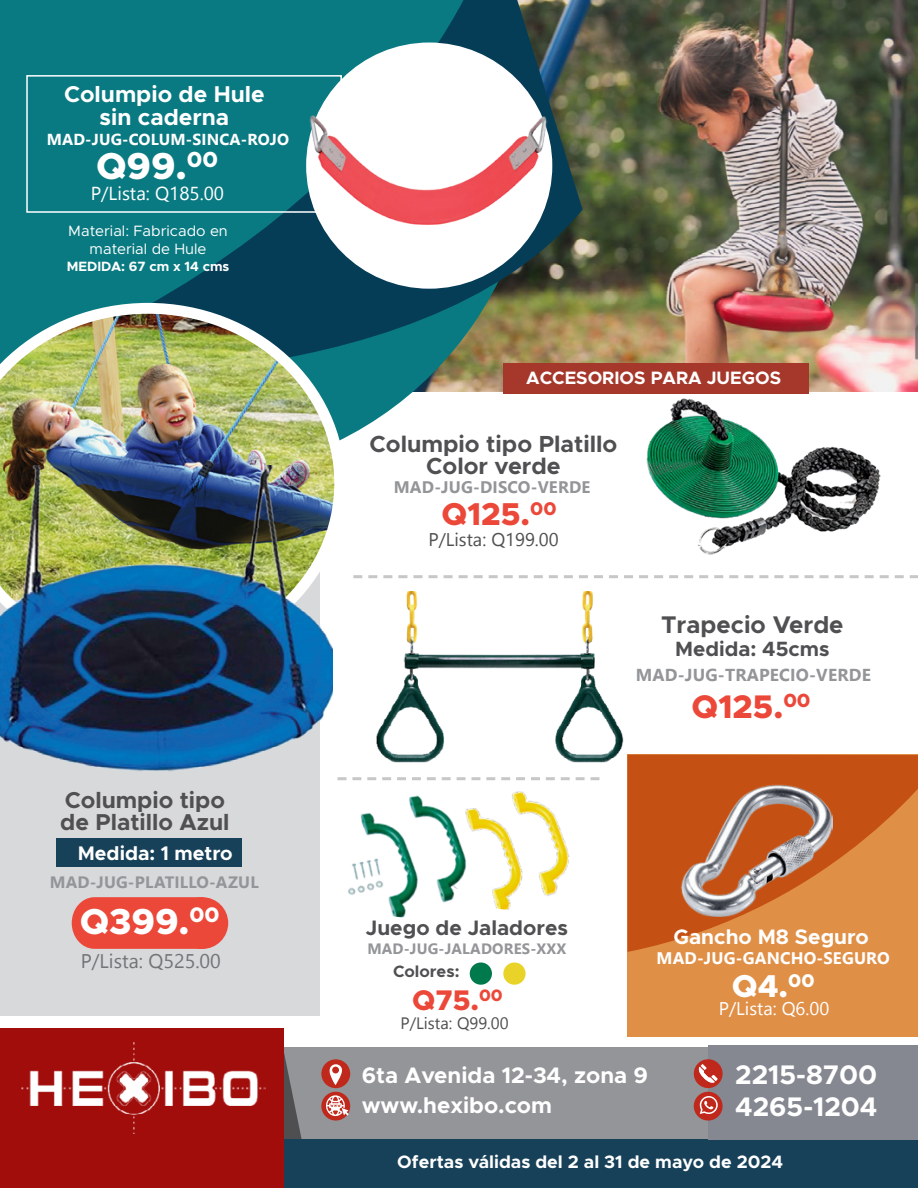
<style>
.page{position:relative;width:918px;height:1188px;background:#fff}
.page>*{position:absolute;margin:0;border:0;box-sizing:border-box;transform-origin:0 0}
.t1{font:800 37.65px "Metropolis";color:#fff}
.t2{font:800 36.3px "Metropolis";color:#fff}
.t3{font:800 32.85px "Metropolis";color:#eb4839}
.t4{font:800 31.8px "Metropolis";color:#eb4839}
.t5{font:800 31.8px "Metropolis";color:#fff}
.t6{font:800 28.5px "Metropolis";color:#eb4839}
.t7{font:700 27px "Metropolis";color:#fff}
.t8{font:700 24.15px "Metropolis";color:#505052}
.t9{font:700 23.4px "Metropolis";color:#505052}
.t10{font:700 23.1px "Metropolis";color:#505052}
.t11{font:700 22.95px "Metropolis";color:#fff}
.t12{font:700 22.5px "Metropolis";color:#fff}
.t13{font:700 21px "Metropolis";color:#505052}
.t14{font:700 21px "Metropolis";color:#fff}
.t15{font:700 20.7px "Metropolis";color:#505052}
.t16{font:19.8px "Nirmala UI";color:#727477}
.t17{font:700 19.8px "Metropolis";color:#fff}
.t18{font:18.75px "Nirmala UI";color:#fff}
.t19{font:18.45px "Nirmala UI";color:#505052}
.t20{font:18.45px "Nirmala UI";color:#fff}
.t21{font:700 18px "Metropolis";color:#fff}
.t22{font:700 17.25px "Nirmala UI";letter-spacing:.01em;color:#939598}
.t23{font:700 16.65px "Nirmala UI";letter-spacing:.01em;color:#fff}
.t24{font:700 16.65px "Nirmala UI";letter-spacing:.01em;color:#939598}
.t25{font:700 16.5px "Nirmala UI";letter-spacing:.01em;color:#939598}
.t26{font:16.5px "Nirmala UI";color:#505052}
.t27{font:700 16.5px "Metropolis";color:#505052}
.t28{font:700 15.9px "Nirmala UI";letter-spacing:.01em;color:#fff}
.t29{font:15px "Metropolis";color:#fff}
.t30{font:700 15px "Nirmala UI";letter-spacing:.01em;color:#939598}
.t31{font:700 13.5px "Metropolis";color:#fff}
</style>
<div class="page">
<div style="left:282px;top:1047px;width:636px;height:93px;background:#939598"></div>
<svg style="left:284px;top:1053px;width:23px;height:87px"></svg>
<div style="left:627px;top:755px;width:291px;height:282px;background:#e08f47"></div>
<svg style="left:627px;top:755px;width:291px;height:197px;fill:#c45013"></svg>
<img style="left:583px;top:0;width:335px;height:391px">
<svg style="left:0;top:0;width:583px;height:408px;background:#1e7378"></svg>
<div style="left:0;top:477px;width:320px;height:538px;background:#d8d9db"></div>
<div style="left:224px;top:1140px;width:694px;height:48px;background:#174059"></div>
<div style="left:708px;top:1045px;width:210px;height:95px;background:#858891"></div>
<div style="left:0;top:1028px;width:284px;height:160px;background:#a10d0b"></div>
<img style="left:22px;top:1043px;width:243px;height:90px">
<div style="left:694px;top:1059px;width:29px;height:29px;background:#c0281b;border-radius:50%"></div>
<svg style="left:699px;top:1064px;width:19px;height:19px"></svg>
<div style="left:694px;top:1092px;width:29px;height:29px;background:#c0281b;border-radius:50%"></div>
<svg style="left:699px;top:1096px;width:19px;height:18px"></svg>
<svg style="left:321px;top:1092px;width:29px;height:29px"></svg>
<svg style="left:325px;top:1095px;width:24px;height:21px"></svg>
<div style="left:321px;top:1059px;width:29px;height:29px;background:#c0281b;border-radius:50%"></div>
<svg style="left:330px;top:1064px;width:12px;height:21px"></svg>
<img style="left:634px;top:359px;width:260px;height:220px">
<img style="left:376px;top:592px;width:262px;height:179px">
<svg style="left:353px;top:575px;width:565px;height:3px"></svg>
<img style="left:0;top:303px;width:345px;height:360px">
<div style="left:56px;top:839px;width:186px;height:28px;background:#174059"></div>
<svg style="left:72px;top:897px;width:125px;height:52px;background:#ea4f41"></svg>
<div style="left:176px;top:897px;width:52px;height:52px;background:#eb4839;border-radius:50%"></div>
<img style="left:0;top:466px;width:332px;height:305px">
<svg style="left:581px;top:777px;width:18px;height:3px"></svg>
<img style="left:431px;top:762px;width:150px;height:148px">
<svg style="left:486px;top:836px;width:18px;height:60px"></svg>
<img style="left:324px;top:765px;width:162px;height:153px">
<div style="left:470px;top:962px;width:22px;height:23px;background:#007a4c;border-radius:50%"></div>
<div style="left:503px;top:962px;width:23px;height:23px;background:#e9d328;border-radius:50%"></div>
<img style="left:681px;top:785px;width:151px;height:131px">
<div style="left:503px;top:363px;width:306px;height:31px;background:#a6382b"></div>
<div style="left:26px;top:75px;width:316px;height:138px;border:2px solid #fff"></div>
<img style="left:310px;top:51px;width:237px;height:238px">
<p class="t11" style="left:64px;top:80px;width:202px">Columpio de Hule</p>
<p class="t11" style="left:100px;top:103px;width:131px">sin caderna</p>
<p class="t28" style="left:47px;top:126px;width:244px">MAD-JUG-COLUM-SINCA-ROJO</p>
<p class="t1" style="left:96px;top:142px;width:123px">Q99.<sup>00</sup></p>
<p class="t18" style="left:91px;top:178px;width:135px">P/Lista: Q185.00</p>
<p class="t29" style="left:68px;top:222px;width:161px">Material: Fabricado en</p>
<p class="t29" style="left:90px;top:240px;width:118px">material de Hule</p>
<p class="t31" style="left:67px;top:257px;width:164px">MEDIDA: 67 cm x 14 cms</p>
<p class="t10" style="left:65px;top:786px;width:162px">Columpio tipo</p>
<p class="t10" style="left:60px;top:807px;width:171px">de Platillo Azul</p>
<p class="t17" style="left:78px;top:840px;width:157px">Medida: 1 metro</p>
<p class="t25" style="left:50px;top:869px;width:211px">MAD-JUG-PLATILLO-AZUL</p>
<p class="t2" style="left:80px;top:899px;width:141px">Q399.<sup>00</sup></p>
<p class="t16" style="left:81px;top:945px;width:142px">P/Lista: Q525.00</p>
<p class="t21" style="left:526px;top:367px;width:256px">ACCESORIOS PARA JUEGOS</p>
<p class="t9" style="left:370px;top:430px;width:249px">Columpio tipo Platillo</p>
<p class="t9" style="left:426px;top:451px;width:136px">Color verde</p>
<p class="t4" style="left:442px;top:494px;width:116px">Q125.<sup>00</sup></p>
<p class="t19" style="left:428px;top:525px;width:132px">P/Lista: Q199.00</p>
<p class="t24" style="left:394px;top:473px;width:198px">MAD-JUG-DISCO-VERDE</p>
<p class="t8" style="left:661px;top:610px;width:184px">Trapecio Verde</p>
<p class="t15" style="left:675px;top:636px;width:156px">Medida: 45cms</p>
<p class="t3" style="left:692px;top:686px;width:120px">Q125.<sup>00</sup></p>
<p class="t22" style="left:636px;top:661px;width:237px">MAD-JUG-TRAPECIO-VERDE</p>
<p class="t13" style="left:366px;top:914px;width:204px">Juego de Jaladores</p>
<p class="t30" style="left:367px;top:937px;width:201px">MAD-JUG-JALADORES-XXX</p>
<p class="t27" style="left:393px;top:961px;width:68px">Colores:</p>
<p class="t6" style="left:412px;top:982px;width:92px">Q75.<sup>00</sup></p>
<p class="t26" style="left:400px;top:1010px;width:110px">P/Lista: Q99.00</p>
<p class="t14" style="left:673px;top:923px;width:197px">Gancho M8 Seguro</p>
<p class="t5" style="left:732px;top:966px;width:84px">Q4.<sup>00</sup></p>
<p class="t20" style="left:719px;top:993px;width:112px">P/Lista: Q6.00</p>
<p class="t23" style="left:657px;top:944px;width:235px">MAD-JUG-GANCHO-SEGURO</p>
<p class="t12" style="left:362px;top:1061px;width:288px">6ta Avenida 12-34, zona 9</p>
<p class="t12" style="left:362px;top:1091px;width:192px">www.hexibo.com</p>
<p class="t7" style="left:735px;top:1057px;width:143px">2215-8700</p>
<p class="t7" style="left:735px;top:1090px;width:144px">4265-1204</p>
<p class="t21" style="left:397px;top:1150px;width:387px">Ofertas válidas del 2 al 31 de mayo de 2024</p>
</div>
